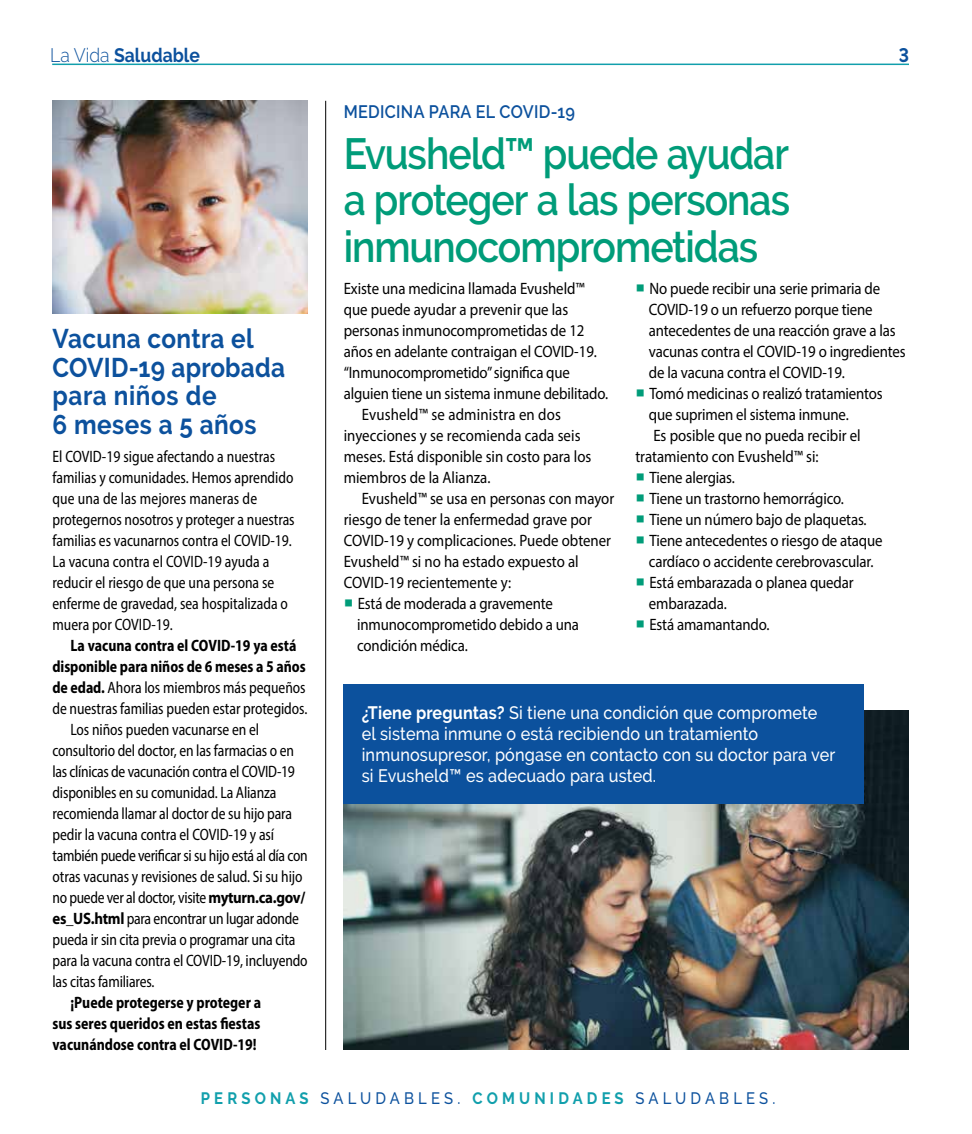
<style>
.page{position:relative;width:972px;height:1134px;background:#fff}
.page>*{position:absolute;margin:0;border:0;box-sizing:border-box;transform-origin:0 0}
.t1{font:600 43.5px/46.5px "Raleway";letter-spacing:-.025em;color:#009c79;text-align:justify;scale:.9 1}
.t2{font:700 27px/28.5px "Raleway";letter-spacing:.015em;color:#0c519d;scale:.9 1}
.t3{font:700 19.5px "Raleway";color:#0c519d;scale:.9 1}
.t4{font:500 18px/21px "Raleway";letter-spacing:.01em;color:#fff;scale:.9 1}
.t5{font:600 18px "Raleway";letter-spacing:.02em;color:#0c519d;scale:.9 1}
.t6{font:16.5px/21px "Myriad Pro";letter-spacing:-.01em;color:#000;scale:.9 1}
.t7{font:semi-condensed 16.5px/21px "Myriad Pro";letter-spacing:-.005em;color:#000;scale:.9 1}
.t8{font:700 semi-condensed 16.5px/21px "Myriad Pro";color:#000;text-align:justify;scale:.9 1}
.t9{font:500 16.5px "Raleway";letter-spacing:.28em;color:#0c519d;scale:.9 1}
.t10{font:16.5px "Myriad Pro";letter-spacing:.01em;color:#000;scale:.9 1}
.s1{font-weight:300}
.s2{font-weight:700}
.s3{font-weight:700;font-stretch:normal}
.s4{font-family:"Minion Pro";font-weight:500;font-size:24px;color:#009c79}
.s5{font-weight:700;color:#119fac}
</style>
<div class="page">
<hr style="left:52px;top:64px;width:857px;height:1px;background:#119fac">
<img style="left:52px;top:101px;width:256px;height:212px">
<img style="left:344px;top:710px;width:565px;height:340px">
<hr style="left:325px;top:101px;width:1px;height:949px;background:#000">
<div style="left:344px;top:685px;width:520px;height:119px;background:#0c519d"></div>
<p class="t3" style="left:50px;top:44px;width:168px"><span class="s1">La Vida</span> Saludable</p>
<p class="t3" style="left:899px;top:44px;width:13px">3</p>
<h2 class="t2" style="left:52px;top:325px;width:260px">Vacuna contra el<br>COVID-19 aprobada para niños de<br>6 meses a 5 años</h2>
<p class="t7" style="left:52px;top:446px;width:271px">El COVID-19 sigue afectando a nuestras familias y comunidades. Hemos aprendido que una de las mejores maneras de protegernos nosotros y proteger a nuestras familias es vacunarnos contra el COVID-19.<br>La vacuna contra el COVID-19 ayuda a reducir el riesgo de que una persona se enferme de gravedad, sea hospitalizada o muera por COVID-19.</p>
<p class="t8" style="left:70px;top:635px;width:253px">La vacuna contra el COVID-19 ya está</p>
<p class="t8" style="left:52px;top:656px;width:283px">disponible para niños de 6 meses a 5 años</p>
<p class="t7" style="left:52px;top:677px;width:283px"><span class="s2">de edad.</span> Ahora los miembros más pequeños</p>
<p class="t7" style="left:52px;top:698px;width:285px">de nuestras familias pueden estar protegidos.</p>
<p class="t7" style="left:70px;top:719px;width:211px">Los niños pueden vacunarse en el</p>
<p class="t7" style="left:52px;top:740px;width:270px">consultorio del doctor, en las farmacias o en</p>
<p class="t7" style="left:52px;top:761px;width:271px">las clínicas de vacunación contra el COVID-19</p>
<p class="t7" style="left:52px;top:782px;width:250px">disponibles en su comunidad. La Alianza</p>
<p class="t7" style="left:52px;top:803px;width:268px">recomienda llamar al doctor de su hijo para</p>
<p class="t7" style="left:52px;top:824px;width:248px">pedir la vacuna contra el COVID-19 y así</p>
<p class="t7" style="left:52px;top:845px;width:285px">también puede verificar si su hijo está al día con</p>
<p class="t7" style="left:52px;top:866px;width:279px">otras vacunas y revisiones de salud. Si su hijo</p>
<p class="t7" style="left:52px;top:887px;width:282px">no puede ver al doctor, visite <span class="s3">myturn.ca.gov/</span></p>
<p class="t7" style="left:52px;top:908px;width:275px"><span class="s3">es_US.html</span> para encontrar un lugar adonde</p>
<p class="t7" style="left:52px;top:929px;width:271px">pueda ir sin cita previa o programar una cita</p>
<p class="t7" style="left:52px;top:950px;width:285px">para la vacuna contra el COVID-19, incluyendo</p>
<p class="t7" style="left:52px;top:971px;width:115px">las citas familiares.</p>
<p class="t8" style="left:52px;top:992px;width:233px;text-indent:18px">¡Puede protegerse y proteger a sus seres queridos en estas fiestas vacunándose contra el COVID-19!</p>
<p class="t5" style="left:344px;top:101px;width:259px">MEDICINA PARA EL COVID-19</p>
<h1 class="t1" style="left:344px;top:130px;width:498px">Evusheld™ puede ayudar a proteger a las personas inmunocomprometidas</h1>
<p class="t6" style="left:344px;top:278px;width:269px">Existe una medicina llamada Evusheld™</p>
<p class="t6" style="left:344px;top:299px;width:251px">que puede ayudar a prevenir que las</p>
<p class="t6" style="left:344px;top:320px;width:269px">personas inmunocomprometidas de 12</p>
<p class="t6" style="left:344px;top:341px;width:283px">años en adelante contraigan el COVID-19.</p>
<p class="t6" style="left:344px;top:362px;width:253px">“Inmunocomprometido” significa que</p>
<p class="t6" style="left:344px;top:383px;width:295px">alguien tiene un sistema inmune debilitado.</p>
<p class="t10" style="left:362px;top:404px;width:223px">Evusheld™ se administra en dos</p>
<p class="t6" style="left:344px;top:425px;width:265px">inyecciones y se recomienda cada seis</p>
<p class="t6" style="left:344px;top:446px;width:277px">meses. Está disponible sin costo para los</p>
<p class="t6" style="left:344px;top:467px;width:165px">miembros de la Alianza.</p>
<p class="t6" style="left:362px;top:488px;width:282px">Evusheld™ se usa en personas con mayor</p>
<p class="t6" style="left:344px;top:509px;width:277px">riesgo de tener la enfermedad grave por</p>
<p class="t6" style="left:344px;top:530px;width:299px">COVID-19 y complicaciones. Puede obtener</p>
<p class="t6" style="left:344px;top:551px;width:263px">Evusheld™ si no ha estado expuesto al</p>
<p class="t6" style="left:344px;top:572px;width:188px">COVID-19 recientemente y:</p>
<p class="t6" style="left:357px;top:593px;width:248px;text-indent:-13px"><span class="s4">■</span> Está de moderada a gravemente inmunocomprometido debido a una condición médica.</p>
<p class="t6" style="left:649px;top:278px;width:287px;text-indent:-13px"><span class="s4">■</span> No puede recibir una serie primaria de COVID-19 o un refuerzo porque tiene antecedentes de una reacción grave a las vacunas contra el COVID-19 o ingredientes de la vacuna contra el COVID-19.</p>
<p class="t6" style="left:635px;top:383px;width:276px"><span class="s4">■</span> Tomó medicinas o realizó tratamientos</p>
<p class="t6" style="left:649px;top:404px;width:224px">que suprimen el sistema inmune.</p>
<p class="t6" style="left:653px;top:425px;width:232px">Es posible que no pueda recibir el</p>
<p class="t6" style="left:635px;top:446px;width:205px">tratamiento con Evusheld™ si:</p>
<p class="t6" style="left:635px;top:467px;width:112px"><span class="s4">■</span> Tiene alergias.</p>
<p class="t6" style="left:635px;top:488px;width:233px"><span class="s4">■</span> Tiene un trastorno hemorrágico.</p>
<p class="t6" style="left:635px;top:509px;width:259px"><span class="s4">■</span> Tiene un número bajo de plaquetas.</p>
<p class="t6" style="left:635px;top:530px;width:276px;text-align:center"><span class="s4">■</span> Tiene antecedentes o riesgo de ataque cardíaco o accidente cerebrovascular.</p>
<p class="t6" style="left:649px;top:572px;width:229px;text-indent:-13px"><span class="s4">■</span> Está embarazada o planea quedar embarazada.</p>
<p class="t6" style="left:635px;top:614px;width:150px"><span class="s4">■</span> Está amamantando.</p>
<p class="t4" style="left:362px;top:703px;width:528px"><span class="s2">¿Tiene preguntas?</span> Si tiene una condición que compromete el sistema inmune o está recibiendo un tratamiento inmunosupresor, póngase en contacto con su doctor para ver si Evusheld™ es adecuado para usted.</p>
<p class="t9" style="left:201px;top:1088px;width:640px"><span class="s5">PERSONAS</span> SALUDABLES. <span class="s5">COMUNIDADES</span> SALUDABLES.</p>
</div>
